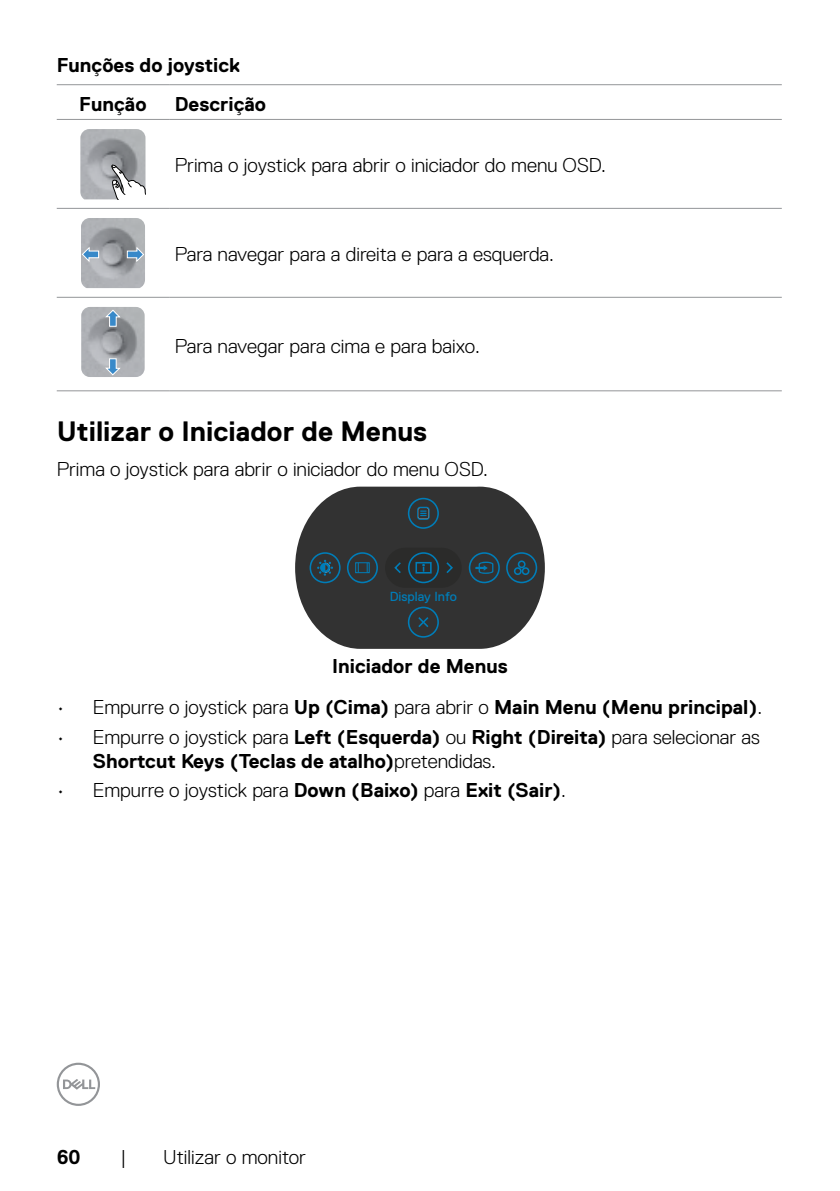
<style>
.page{position:relative;width:840px;height:1191px;background:#fff}
.page>*{position:absolute;margin:0;border:0;box-sizing:border-box;transform-origin:0 0}
.t1{font:700 28px "Dell Replica";color:#000}
.t2{font:300 20px "Dell Replica";color:#000}
.t3{font:700 20px/38.2px "Dell Replica";color:#000}
.t4{font:13.2px "Dell Replica";color:#007db8}
.s1{font-weight:700}
.s2{font-weight:300}
</style>
<div class="page">
<svg style="left:57px;top:1062px;width:43px;height:44px"></svg>
<hr style="left:57px;top:84px;width:112px;height:1px;background:#939598">
<hr style="left:169px;top:84px;width:612px;height:1px;background:#939598">
<hr style="left:57px;top:119px;width:112px;height:1px;background:#939598">
<hr style="left:169px;top:119px;width:612px;height:1px;background:#939598">
<hr style="left:57px;top:208px;width:112px;height:1px;background:#939598">
<hr style="left:169px;top:208px;width:612px;height:1px;background:#939598">
<hr style="left:57px;top:297px;width:112px;height:1px;background:#939598">
<hr style="left:169px;top:297px;width:612px;height:1px;background:#939598">
<hr style="left:57px;top:390px;width:112px;height:1px;background:#939598">
<hr style="left:169px;top:390px;width:612px;height:1px;background:#939598">
<img style="left:80px;top:129px;width:65px;height:70px">
<svg style="left:110px;top:163px;width:35px;height:36px"></svg>
<img style="left:81px;top:218px;width:64px;height:70px">
<svg style="left:82px;top:247px;width:17px;height:15px"></svg>
<svg style="left:127px;top:247px;width:17px;height:15px"></svg>
<img style="left:81px;top:307px;width:64px;height:70px">
<svg style="left:106px;top:309px;width:15px;height:18px"></svg>
<svg style="left:105px;top:358px;width:15px;height:17px"></svg>
<svg style="left:295px;top:486px;width:249px;height:163px;background:#4c4e4f"></svg>
<svg style="left:317px;top:560px;width:16px;height:16px"></svg>
<div style="left:309px;top:552px;width:31px;height:31px;border:2px solid #007db8;border-radius:50%"></div>
<svg style="left:475px;top:561px;width:18px;height:13px"></svg>
<div style="left:468px;top:552px;width:31px;height:31px;border:2px solid #007db8;border-radius:50%"></div>
<svg style="left:417px;top:507px;width:12px;height:13px"></svg>
<svg style="left:418px;top:508px;width:10px;height:10px"></svg>
<svg style="left:420px;top:510px;width:6px;height:6px"></svg>
<div style="left:407px;top:498px;width:31px;height:31px;border:2px solid #007db8;border-radius:50%"></div>
<div style="left:347px;top:552px;width:31px;height:31px;border:2px solid #007db8;border-radius:50%"></div>
<svg style="left:354px;top:562px;width:16px;height:11px"></svg>
<div style="left:407px;top:606px;width:31px;height:31px;border:2px solid #007db8;border-radius:50%"></div>
<svg style="left:416px;top:615px;width:14px;height:14px"></svg>
<svg style="left:385px;top:547px;width:76px;height:41px;background:#273337"></svg>
<div style="left:506px;top:552px;width:31px;height:31px;border:2px solid #007db8;border-radius:50%"></div>
<div style="left:517px;top:560px;width:8px;height:8px;border:2px solid #007db8;border-radius:50%"></div>
<div style="left:513px;top:567px;width:8px;height:8px;border:2px solid #007db8;border-radius:50%"></div>
<div style="left:521px;top:567px;width:8px;height:8px;border:2px solid #007db8;border-radius:50%"></div>
<p class="t3" style="left:79px;top:46px;width:162px;text-indent:-23px">Funções do joystick<br>Função</p>
<p class="t3" style="left:175px;top:85px;width:93px">Descrição</p>
<p class="t2" style="left:175px;top:154px;width:432px">Prima o joystick para abrir o iniciador do menu OSD.</p>
<p class="t2" style="left:175px;top:243px;width:380px">Para navegar para a direita e para a esquerda.</p>
<p class="t2" style="left:175px;top:334px;width:306px">Para navegar para cima e para baixo.</p>
<h1 class="t1" style="left:57px;top:415px;width:372px">Utilizar o Iniciador de Menus</h1>
<p class="t2" style="left:57px;top:458px;width:432px">Prima o joystick para abrir o iniciador do menu OSD.</p>
<p class="t4" style="left:389px;top:589px;width:69px">Display Info</p>
<p class="t3" style="left:332px;top:647px;width:177px">Iniciador de Menus</p>
<p class="t2" style="left:57px;top:696px;width:706px">• Empurre o joystick para <span class="s1">Up (Cima)</span> para abrir o <span class="s1">Main Menu (Menu principal)</span>.</p>
<p class="t3" style="left:93px;top:724px;width:668px;line-height:24px;text-indent:-36px"><span class="s2">• Empurre o joystick para</span> Left (Esquerda) <span class="s2">ou</span> Right (Direita) <span class="s2">para selecionar as<br></span>Shortcut Keys (Teclas de atalho)<span class="s2">pretendidas.</span></p>
<p class="t2" style="left:57px;top:779px;width:510px">• Empurre o joystick para <span class="s1">Down (Baixo)</span> para <span class="s1">Exit (Sair)</span>.</p>
<p class="t3" style="left:57px;top:1138px;width:25px">60</p>
<p class="t2" style="left:120px;top:1146px;width:7px">|</p>
<p class="t2" style="left:163px;top:1146px;width:144px">Utilizar o monitor</p>
</div>
